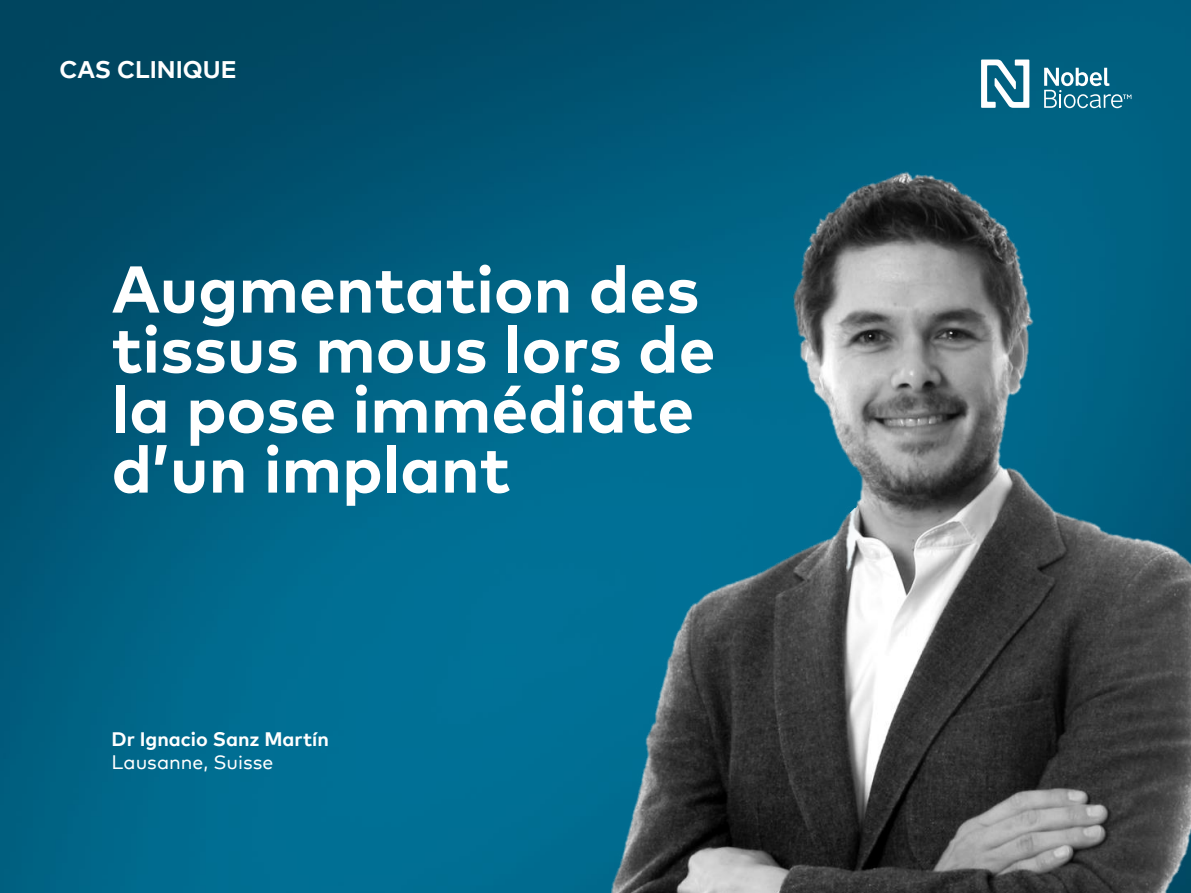
<style>
.page{position:relative;width:1191px;height:893px;background:#fff}
.page>*{position:absolute;margin:0;border:0;box-sizing:border-box;transform-origin:0 0}
.t1{font:700 66px/60px "Mark Pro";color:#fff}
.t2{font:700 24px "Mark Pro";color:#fff}
.t3{font:700 19.5px "Mark Pro";color:#fff}
.t4{font:19.5px "Mark Pro";color:#fff}
</style>
<div class="page">
<img style="left:0;top:0;width:1191px;height:893px">
<svg style="left:1044px;top:68px;width:87px;height:40px"></svg>
<svg style="left:981px;top:60px;width:48px;height:48px"></svg>
<img style="left:362px;top:166px;width:829px;height:727px">
<p class="t2" style="left:60px;top:52px;width:179px">CAS CLINIQUE</p>
<p class="t1" style="left:112px;top:254px;width:605px">Augmentation des tissus mous lors de la pose immédiate d’un implant</p>
<p class="t3" style="left:112px;top:724px;width:219px">Dr Ignacio Sanz Martín</p>
<p class="t4" style="left:112px;top:748px;width:163px">Lausanne, Suisse</p>
</div>
